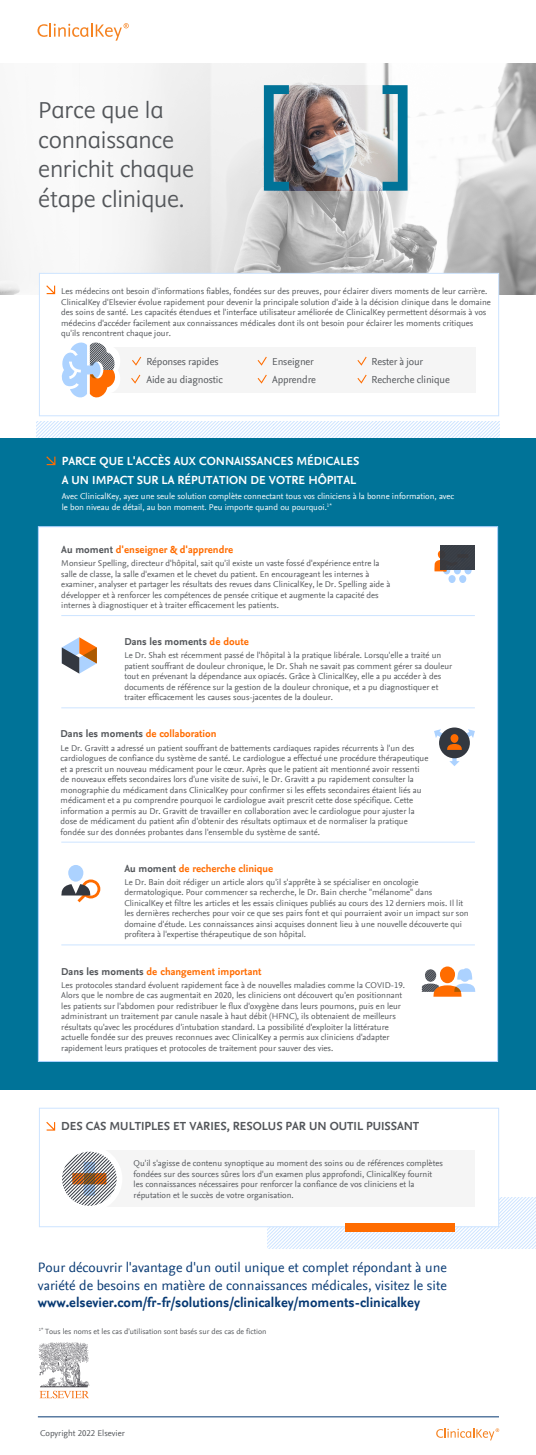
<style>
.page{position:relative;width:536px;height:1455px;background:#fff}
.page>*{position:absolute;margin:0;border:0;box-sizing:border-box;transform-origin:0 0}
.t1{font:300 26.25px/29.8px "Elsevier Display";letter-spacing:-.01em;color:#53565a}
.t2{font:14px/17.5px "Nexus Sans Offc Pro";color:#073973;text-align:justify}
.t3{font:700 12.25px/18.3px "Nexus Sans Offc Pro";color:#fff}
.t4{font:700 12.25px "Nexus Sans Offc Pro";color:#53565a}
.t5{font:700 10.5px "Nexus Sans Offc Pro";color:#ff6c00}
.t6{font:10.5px/17.5px "Nexus Sans Offc Pro";letter-spacing:-.01em;color:#53565a}
.t7{font:700 10.5px "Nexus Sans Offc Pro";color:#53565a}
.t8{font:8.75px/10.5px "Nexus Sans Offc Pro";color:#53565a}
.t9{font:8.75px/10.5px "Nexus Sans Offc Pro";color:#fff}
.t10{font:7.88px "Nexus Sans Offc Pro";color:#53565a}
.s1{color:#53565a}
.s2{color:#ff6c00}
.s3{font-weight:700}
</style>
<div class="page">
<img style="left:262px;top:63px;width:274px;height:231px">
<div style="left:0;top:59px;width:262px;height:239px;background:linear-gradient(to right,#fcfcfc,#e7e7e7)"></div>
<img style="left:289px;top:85px;width:93px;height:106px">
<svg style="left:268px;top:1197px;width:268px;height:51px"></svg>
<div style="left:39px;top:273px;width:460px;height:143px;background:#fff;border:1px solid #cde4ff"></div>
<div style="left:39px;top:1107px;width:460px;height:119px;background:#fff;border:1px solid #cde4ff"></div>
<div style="left:105px;top:347px;width:370px;height:46px;background:#f5f5f5"></div>
<div style="left:89px;top:1150px;width:385px;height:57px;background:#f5f5f5"></div>
<div style="left:56px;top:1145px;width:66px;height:66px;background:#fff;border-radius:50%"></div>
<div style="left:97px;top:346px;width:23px;height:30px;background:#fff;border-radius:50%"></div>
<div style="left:97px;top:365px;width:23px;height:28px;background:#fff;border-radius:50%"></div>
<svg style="left:61px;top:342px;width:54px;height:56px"></svg>
<svg style="left:46px;top:285px;width:9px;height:9px"></svg>
<svg style="left:46px;top:1122px;width:9px;height:8px"></svg>
<div style="left:0;top:438px;width:536px;height:651px;background:#007398"></div>
<svg style="left:36px;top:421px;width:463px;height:45px"></svg>
<div style="left:38px;top:526px;width:460px;height:535px;background:#fff;border:1px solid #acd2ff"></div>
<svg style="left:39px;top:1342px;width:50px;height:56px"></svg>
<svg style="left:37px;top:23px;width:92px;height:18px"></svg>
<svg style="left:436px;top:1428px;width:63px;height:12px"></svg>
<svg style="left:132px;top:357px;width:9px;height:8px"></svg>
<svg style="left:357px;top:357px;width:9px;height:8px"></svg>
<svg style="left:257px;top:357px;width:10px;height:8px"></svg>
<svg style="left:131px;top:374px;width:9px;height:9px"></svg>
<svg style="left:357px;top:374px;width:9px;height:9px"></svg>
<svg style="left:257px;top:374px;width:10px;height:9px"></svg>
<hr style="left:61px;top:615px;width:413px;height:1px;background:#cde4ff">
<hr style="left:61px;top:707px;width:413px;height:1px;background:#cde4ff">
<hr style="left:61px;top:841px;width:413px;height:1px;background:#cde4ff">
<hr style="left:61px;top:944px;width:413px;height:1px;background:#cde4ff">
<svg style="left:434px;top:727px;width:40px;height:39px"></svg>
<svg style="left:434px;top:545px;width:41px;height:38px"></svg>
<svg style="left:61px;top:879px;width:39px;height:23px"></svg>
<div style="left:68px;top:864px;width:15px;height:17px;background:#acd2ff;border-radius:8px"></div>
<svg style="left:422px;top:966px;width:53px;height:30px"></svg>
<svg style="left:62px;top:637px;width:35px;height:36px"></svg>
<div style="left:345px;top:1222px;width:109px;height:9px;background:#ff6c00"></div>
<svg style="left:62px;top:1151px;width:55px;height:54px"></svg>
<svg style="left:264px;top:85px;width:25px;height:106px;background:#447689"></svg>
<svg style="left:382px;top:85px;width:25px;height:106px;background:#6ca2b3"></svg>
<hr style="left:38px;top:1416px;width:461px;height:1px;background:#073973">
<p class="t1" style="left:38px;top:94px;width:157px">Parce que la connaissance enrichit chaque étape clinique.</p>
<p class="t8" style="left:61px;top:286px;width:431px">Les médecins ont besoin d'informations fiables, fondées sur des preuves, pour éclairer divers moments de leur carrière.<br>ClinicalKey d'Elsevier évolue rapidement pour devenir la principale solution d'aide à la décision clinique dans le domaine des soins de santé. Les capacités étendues et l'interface utilisateur améliorée de ClinicalKey permettent désormais à vos médecins d'accéder facilement aux connaissances médicales dont ils ont besoin pour éclairer les moments critiques qu'ils rencontrent chaque jour.</p>
<p class="t6" style="left:146px;top:352px;width:78px">Réponses rapides<br>Aide au diagnostic</p>
<p class="t6" style="left:272px;top:352px;width:43px">Enseigner</p>
<p class="t6" style="left:272px;top:370px;width:45px">Apprendre</p>
<p class="t6" style="left:371px;top:352px;width:80px">Rester à jour<br>Recherche clinique</p>
<p class="t3" style="left:62px;top:451px;width:299px">PARCE QUE L'ACCÈS AUX CONNAISSANCES MÉDICALES<br>A UN IMPACT SUR LA RÉPUTATION DE VOTRE HÔPITAL</p>
<p class="t9" style="left:62px;top:491px;width:394px">Avec ClinicalKey, ayez une seule solution complète connectant tous vos cliniciens à la bonne information, avec le bon niveau de détail, au bon moment. Peu importe quand ou pourquoi.<sup>1*</sup></p>
<p class="t5" style="left:61px;top:541px;width:173px"><span class="s1">Au moment</span> d'enseigner &amp; d'apprendre</p>
<p class="t8" style="left:61px;top:557px;width:330px">Monsieur Spelling, directeur d'hôpital, sait qu'il existe un vaste fossé d'expérience entre la salle de classe, la salle d'examen et le chevet du patient. En encourageant les internes à examiner, analyser et partager les résultats des revues dans ClinicalKey, le Dr. Spelling aide à développer et à renforcer les compétences de pensée critique et augmente la capacité des internes à diagnostiquer et à traiter efficacement les patients.</p>
<p class="t7" style="left:124px;top:634px;width:126px">Dans les moments <span class="s2">de doute</span></p>
<p class="t8" style="left:124px;top:649px;width:329px">Le Dr. Shah est récemment passé de l'hôpital à la pratique libérale. Lorsqu'elle a traité un patient souffrant de douleur chronique, le Dr. Shah ne savait pas comment gérer sa douleur tout en prévenant la dépendance aux opiacés. Grâce à ClinicalKey, elle a pu accéder à des documents de référence sur la gestion de la douleur chronique, et a pu diagnostiquer et traiter efficacement les causes sous-jacentes de la douleur.</p>
<p class="t5" style="left:61px;top:726px;width:157px"><span class="s1">Dans les moments</span> de collaboration</p>
<p class="t8" style="left:61px;top:742px;width:369px">Le Dr. Gravitt a adressé un patient souffrant de battements cardiaques rapides récurrents à l'un des cardiologues de confiance du système de santé. Le cardiologue a effectué une procédure thérapeutique et a prescrit un nouveau médicament pour le cœur. Après que le patient ait mentionné avoir ressenti de nouveaux effets secondaires lors d'une visite de suivi, le Dr. Gravitt a pu rapidement consulter la monographie du médicament dans ClinicalKey pour confirmer si les effets secondaires étaient liés au médicament et a pu comprendre pourquoi le cardiologue avait prescrit cette dose spécifique. Cette information a permis au Dr. Gravitt de travailler en collaboration avec le cardiologue pour ajuster la dose de médicament du patient afin d'obtenir des résultats optimaux et de normaliser la pratique fondée sur des données probantes dans l'ensemble du système de santé.</p>
<p class="t5" style="left:124px;top:860px;width:150px"><span class="s1">Au moment</span> de recherche clinique</p>
<p class="t8" style="left:124px;top:876px;width:346px">Le Dr. Bain doit rédiger un article alors qu'il s'apprête à se spécialiser en oncologie dermatologique. Pour commencer sa recherche, le Dr. Bain cherche "mélanome" dans ClinicalKey et filtre les articles et les essais cliniques publiés au cours des 12 derniers mois. Il lit les dernières recherches pour voir ce que ses pairs font et qui pourraient avoir un impact sur son domaine d'étude. Les connaissances ainsi acquises donnent lieu à une nouvelle découverte qui profitera à l'expertise thérapeutique de son hôpital.</p>
<p class="t5" style="left:61px;top:963px;width:202px"><span class="s1">Dans les moments</span> de changement important</p>
<p class="t8" style="left:61px;top:979px;width:345px">Les protocoles standard évoluent rapidement face à de nouvelles maladies comme la COVID-19.<br>Alors que le nombre de cas augmentait en 2020, les cliniciens ont découvert qu'en positionnant les patients sur l'abdomen pour redistribuer le flux d'oxygène dans leurs poumons, puis en leur administrant un traitement par canule nasale à haut débit (HFNC), ils obtenaient de meilleurs résultats qu'avec les procédures d'intubation standard. La possibilité d'exploiter la littérature actuelle fondée sur des preuves reconnues avec ClinicalKey a permis aux cliniciens d'adapter rapidement leurs pratiques et protocoles de traitement pour sauver des vies.</p>
<p class="t4" style="left:61px;top:1116px;width:359px">DES CAS MULTIPLES ET VARIES, RESOLUS PAR UN OUTIL PUISSANT</p>
<p class="t8" style="left:134px;top:1157px;width:310px">Qu'il s'agisse de contenu synoptique au moment des soins ou de références complètes fondées sur des sources sûres lors d'un examen plus approfondi, ClinicalKey fournit les connaissances nécessaires pour renforcer la confiance de vos cliniciens et la réputation et le succès de votre organisation.</p>
<p class="t2" style="left:38px;top:1257px;width:410px">Pour découvrir l'avantage d'un outil unique et complet répondant à une variété de besoins en matière de connaissances médicales, visitez le site <span class="s3">www.elsevier.com/fr-fr/solutions/clinicalkey/moments-clinicalkey</span></p>
<p class="t10" style="left:39px;top:1325px;width:229px"><sup>1*</sup> Tous les noms et les cas d'utilisation sont basés sur des cas de fiction</p>
<p class="t8" style="left:40px;top:1427px;width:86px">Copyright 2022 Elsevier</p>
</div>
